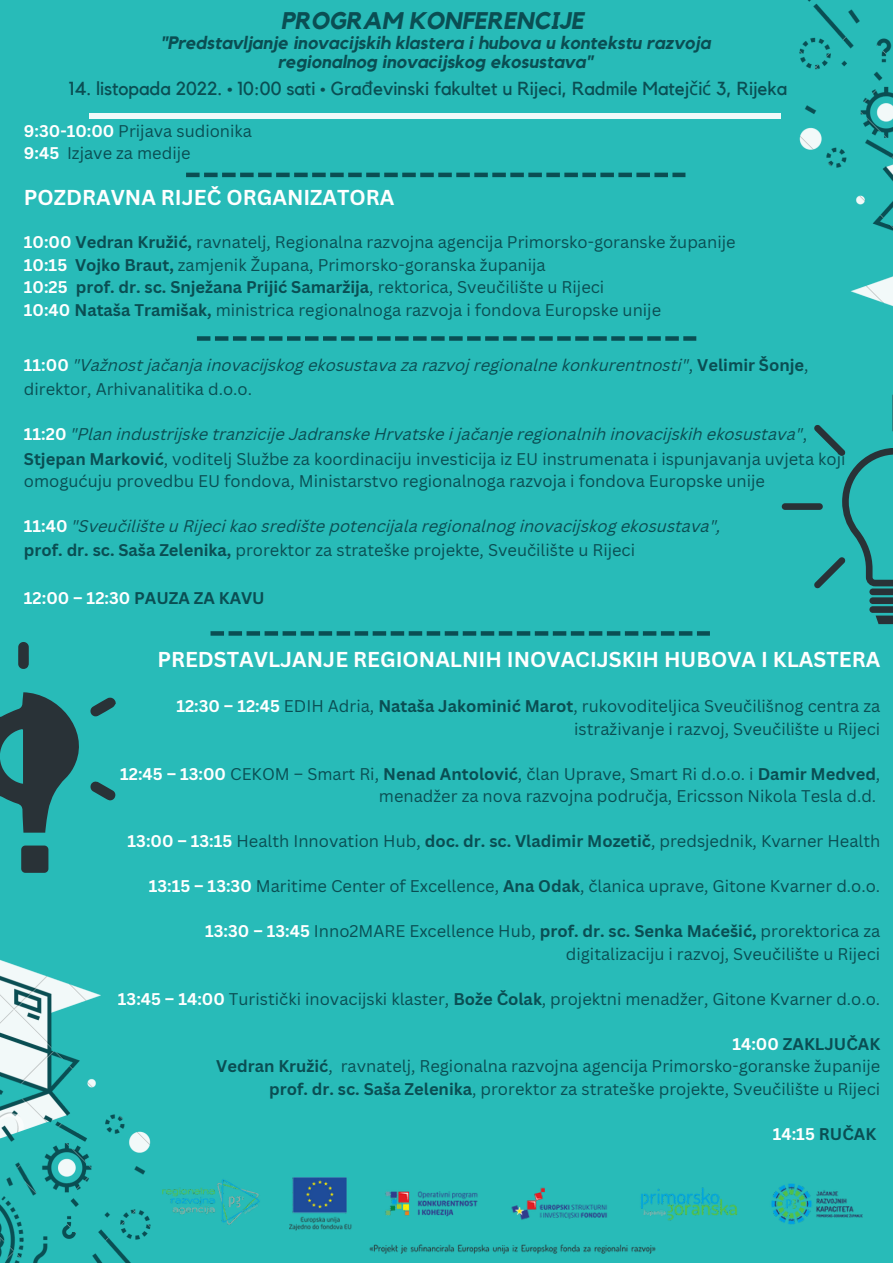
<style>
.page{position:relative;width:893px;height:1264px;background:#fff}
.page>*{position:absolute;margin:0;border:0;box-sizing:border-box;transform-origin:0 0}
.t1{font:italic 700 24px "Kollektif";color:#0a4e53}
.t2{font:700 21px "Canva Sans";color:#fff}
.t3{font:18.75px "Kollektif";color:#0a4e53}
.t4{font:italic 700 18px/19px "Kollektif";color:#0a4e53;text-align:center}
.t5{font:16.5px/22.5px "Canva Sans";color:#0a4e53;text-align:right}
.t6{font:italic 16.5px/24.3px "Canva Sans";color:#0a4e53}
.t7{font:700 16.5px "Canva Sans";color:#fff}
.s1{font-family:"Noto Sans"}
.s2{font-weight:700;color:#fff}
.s3{font-weight:700}
.s4{font-weight:700;font-style:normal;color:#fff}
.s5{font-style:normal}
.s6{font-weight:700;font-style:normal}
.s7{color:#0a4e53}
</style>
<div class="page">
<div style="left:0;top:0;width:892px;height:1262px;background:#28bbb8"></div>
<img style="left:799px;top:0;width:93px;height:306px">
<img style="left:0;top:959px;width:163px;height:303px">
<div style="left:781px;top:503px;width:41px;height:7px;background:#293237;border-radius:3px"></div>
<svg style="left:813px;top:392px;width:80px;height:232px"></svg>
<div style="left:89px;top:113px;width:692px;height:6px;background:#f2f9f9"></div>
<svg style="left:210px;top:631px;width:14px;height:4px"></svg>
<svg style="left:228px;top:631px;width:14px;height:4px"></svg>
<svg style="left:246px;top:631px;width:14px;height:4px"></svg>
<svg style="left:264px;top:631px;width:14px;height:4px"></svg>
<svg style="left:282px;top:631px;width:14px;height:4px"></svg>
<svg style="left:300px;top:631px;width:14px;height:4px"></svg>
<svg style="left:318px;top:631px;width:14px;height:4px"></svg>
<svg style="left:336px;top:631px;width:14px;height:4px"></svg>
<svg style="left:354px;top:631px;width:14px;height:4px"></svg>
<svg style="left:372px;top:631px;width:14px;height:4px"></svg>
<svg style="left:390px;top:631px;width:14px;height:4px"></svg>
<svg style="left:408px;top:631px;width:14px;height:4px"></svg>
<svg style="left:426px;top:631px;width:14px;height:4px"></svg>
<svg style="left:444px;top:631px;width:14px;height:4px"></svg>
<svg style="left:462px;top:631px;width:14px;height:4px"></svg>
<svg style="left:480px;top:631px;width:14px;height:4px"></svg>
<svg style="left:498px;top:631px;width:14px;height:4px"></svg>
<svg style="left:516px;top:631px;width:14px;height:4px"></svg>
<svg style="left:534px;top:631px;width:14px;height:4px"></svg>
<svg style="left:552px;top:631px;width:14px;height:4px"></svg>
<svg style="left:570px;top:631px;width:14px;height:4px"></svg>
<svg style="left:588px;top:631px;width:14px;height:4px"></svg>
<svg style="left:606px;top:631px;width:14px;height:4px"></svg>
<svg style="left:624px;top:631px;width:14px;height:4px"></svg>
<svg style="left:642px;top:631px;width:14px;height:4px"></svg>
<svg style="left:660px;top:631px;width:14px;height:4px"></svg>
<svg style="left:679px;top:631px;width:13px;height:4px"></svg>
<svg style="left:697px;top:631px;width:12px;height:4px"></svg>
<div style="left:197px;top:336px;width:13px;height:5px;background:#0a4e53"></div>
<div style="left:215px;top:336px;width:13px;height:5px;background:#0a4e53"></div>
<div style="left:233px;top:336px;width:13px;height:5px;background:#0a4e53"></div>
<div style="left:251px;top:336px;width:13px;height:5px;background:#0a4e53"></div>
<div style="left:269px;top:336px;width:13px;height:5px;background:#0a4e53"></div>
<div style="left:287px;top:336px;width:13px;height:5px;background:#0a4e53"></div>
<div style="left:305px;top:336px;width:13px;height:5px;background:#0a4e53"></div>
<div style="left:323px;top:336px;width:13px;height:5px;background:#0a4e53"></div>
<div style="left:341px;top:336px;width:13px;height:5px;background:#0a4e53"></div>
<div style="left:359px;top:336px;width:13px;height:5px;background:#0a4e53"></div>
<div style="left:377px;top:336px;width:13px;height:5px;background:#0a4e53"></div>
<div style="left:395px;top:336px;width:13px;height:5px;background:#0a4e53"></div>
<div style="left:413px;top:336px;width:13px;height:5px;background:#0a4e53"></div>
<div style="left:431px;top:336px;width:13px;height:5px;background:#0a4e53"></div>
<div style="left:449px;top:336px;width:13px;height:5px;background:#0a4e53"></div>
<div style="left:467px;top:336px;width:13px;height:5px;background:#0a4e53"></div>
<div style="left:485px;top:336px;width:13px;height:5px;background:#0a4e53"></div>
<div style="left:503px;top:336px;width:13px;height:5px;background:#0a4e53"></div>
<div style="left:521px;top:336px;width:13px;height:5px;background:#0a4e53"></div>
<div style="left:539px;top:336px;width:13px;height:5px;background:#0a4e53"></div>
<div style="left:557px;top:336px;width:13px;height:5px;background:#0a4e53"></div>
<div style="left:575px;top:336px;width:13px;height:5px;background:#0a4e53"></div>
<div style="left:593px;top:336px;width:13px;height:5px;background:#0a4e53"></div>
<div style="left:611px;top:336px;width:13px;height:5px;background:#0a4e53"></div>
<div style="left:629px;top:336px;width:13px;height:5px;background:#0a4e53"></div>
<div style="left:647px;top:336px;width:13px;height:5px;background:#0a4e53"></div>
<div style="left:665px;top:336px;width:13px;height:5px;background:#0a4e53"></div>
<div style="left:683px;top:336px;width:13px;height:5px;background:#0a4e53"></div>
<svg style="left:0;top:642px;width:116px;height:230px"></svg>
<img style="left:163px;top:1177px;width:699px;height:75px">
<hr style="left:186px;top:173px;width:13px;height:4px;background:#0a4e53">
<hr style="left:204px;top:173px;width:13px;height:4px;background:#0a4e53">
<hr style="left:222px;top:173px;width:13px;height:4px;background:#0a4e53">
<hr style="left:240px;top:173px;width:13px;height:4px;background:#0a4e53">
<hr style="left:258px;top:173px;width:13px;height:4px;background:#0a4e53">
<hr style="left:276px;top:173px;width:13px;height:4px;background:#0a4e53">
<hr style="left:294px;top:173px;width:13px;height:4px;background:#0a4e53">
<hr style="left:312px;top:173px;width:13px;height:4px;background:#0a4e53">
<hr style="left:330px;top:173px;width:13px;height:4px;background:#0a4e53">
<hr style="left:348px;top:173px;width:13px;height:4px;background:#0a4e53">
<hr style="left:366px;top:173px;width:13px;height:4px;background:#0a4e53">
<hr style="left:384px;top:173px;width:14px;height:4px;background:#0a4e53">
<hr style="left:402px;top:173px;width:14px;height:4px;background:#0a4e53">
<hr style="left:420px;top:173px;width:14px;height:4px;background:#0a4e53">
<hr style="left:438px;top:173px;width:14px;height:4px;background:#0a4e53">
<hr style="left:456px;top:173px;width:14px;height:4px;background:#0a4e53">
<hr style="left:474px;top:173px;width:14px;height:4px;background:#0a4e53">
<hr style="left:492px;top:173px;width:14px;height:4px;background:#0a4e53">
<hr style="left:510px;top:173px;width:14px;height:4px;background:#0a4e53">
<hr style="left:528px;top:173px;width:14px;height:4px;background:#0a4e53">
<hr style="left:546px;top:173px;width:14px;height:4px;background:#0a4e53">
<hr style="left:564px;top:173px;width:14px;height:4px;background:#0a4e53">
<hr style="left:582px;top:173px;width:14px;height:4px;background:#0a4e53">
<hr style="left:600px;top:173px;width:14px;height:4px;background:#0a4e53">
<hr style="left:618px;top:173px;width:14px;height:4px;background:#0a4e53">
<hr style="left:636px;top:173px;width:14px;height:4px;background:#0a4e53">
<hr style="left:654px;top:173px;width:14px;height:4px;background:#0a4e53">
<hr style="left:672px;top:173px;width:13px;height:4px;background:#0a4e53">
<h1 class="t1" style="left:281px;top:9px;width:304px">PROGRAM KONFERENCIJE</h1>
<p class="t4" style="left:160px;top:34px;width:551px">"Predstavljanje inovacijskih klastera i hubova u kontekstu razvoja regionalnog inovacijskog ekosustava"</p>
<p class="t3" style="left:69px;top:80px;width:719px">14. listopada 2022. • 10:00 sati • Gra<span class="s1">đ</span>evinski fakultet u Rijeci, Radmile Matej<span class="s1">č</span>i<span class="s1">ć</span> 3, Rijeka</p>
<p class="t5" style="left:24px;top:119px;width:229px;text-align:left"><span class="s2">9:30-10:00</span> Prijava sudionika<br><span class="s2">9:45</span> Izjave za medije</p>
<p class="t2" style="left:24px;top:183px;width:372px">POZDRAVNA RIJEČ ORGANIZATORA</p>
<p class="t5" style="left:24px;top:231px;width:713px;text-align:left"><span class="s2">10:00</span> <span class="s3">Vedran Kružić,</span> ravnatelj, Regionalna razvojna agencija Primorsko-goranske županije <span class="s2">10:15</span> <span class="s3">Vojko Braut,</span> zamjenik Župana, Primorsko-goranska županija<br><span class="s2">10:25</span> <span class="s3">prof. dr. sc. Snježana Prijić Samaržija</span>, rektorica, Sveučilište u Rijeci<br><span class="s2">10:40</span> <span class="s3">Nataša Tramišak,</span> ministrica regionalnoga razvoja i fondova Europske unije</p>
<p class="t6" style="left:24px;top:354px;width:786px"><span class="s4">11:00</span> "Važnost jačanja inovacijskog ekosustava za razvoj regionalne konkurentnosti"<span class="s5">,</span> <span class="s6">Velimir Šonje</span><span class="s5">, direktor, Arhivanalitika d.o.o.</span></p>
<p class="t6" style="left:24px;top:424px;width:823px"><span class="s4">11:20</span> "Plan industrijske tranzicije Jadranske Hrvatske i jačanje regionalnih inovacijskih ekosustava"<span class="s5">,<br></span><span class="s6">Stjepan Marković</span><span class="s5">, voditelj Službe za koordinaciju investicija iz EU instrumenata i ispunjavanja uvjeta koji</span></p>
<p class="t5" style="left:24px;top:469px;width:742px">omogućuju provedbu EU fondova, Ministarstvo regionalnoga razvoja i fondova Europske unije</p>
<p class="t6" style="left:24px;top:515px;width:698px"><span class="s4">11:40</span> "Sveučilište u Rijeci kao središte potencijala regionalnog inovacijskog ekosustava", <span class="s6">prof. dr. sc. Saša Zelenika,</span> <span class="s5">prorektor za strateške projekte, Sveučilište u Rijeci</span></p>
<p class="t7" style="left:24px;top:586px;width:242px">12:00 – 12:30 <span class="s7">PAUZA ZA KAVU</span></p>
<p class="t2" style="left:157px;top:645px;width:724px">PREDSTAVLJANJE REGIONALNIH INOVACIJSKIH HUBOVA I KLASTERA</p>
<p class="t5" style="left:176px;top:694px;width:705px"><span class="s2">12:30 – 12:45</span> EDIH Adria, <span class="s3">Nataša Jakominić Marot</span>, rukovoditeljica Sveučilišnog centra za istraživanje i razvoj, Sveučilište u Rijeci</p>
<p class="t5" style="left:120px;top:762px;width:761px"><span class="s2">12:45 – 13:00</span> CEKOM – Smart Ri, <span class="s3">Nenad Antolović</span>, član Uprave, Smart Ri d.o.o. i <span class="s3">Damir Medved</span>, menadžer za nova razvojna područja, Ericsson Nikola Tesla d.d.</p>
<p class="t5" style="left:128px;top:829px;width:754px"><span class="s2">13:00 – 13:15</span> Health Innovation Hub, <span class="s3">doc. dr. sc. Vladimir Mozetič</span>, predsjednik, Kvarner Health</p>
<p class="t5" style="left:149px;top:874px;width:733px"><span class="s2">13:15 – 13:30</span> Maritime Center of Excellence, <span class="s3">Ana Odak</span>, članica uprave, Gitone Kvarner d.o.o.</p>
<p class="t5" style="left:205px;top:919px;width:676px"><span class="s2">13:30 – 13:45</span> Inno2MARE Excellence Hub, <span class="s3">prof. dr. sc. Senka Maćešić,</span> prorektorica za digitalizaciju i razvoj, Sveučilište u Rijeci</p>
<p class="t5" style="left:118px;top:987px;width:763px"><span class="s2">13:45 – 14:00</span> Turistički inovacijski klaster, <span class="s3">Bože Čolak</span>, projektni menadžer, Gitone Kvarner d.o.o.</p>
<p class="t5" style="left:216px;top:1032px;width:665px"><span class="s2">14:00</span> <span class="s3">ZAKLJUČAK<br>Vedran Kružić</span>, ravnatelj, Regionalna razvojna agencija Primorsko-goranske županije <span class="s3">prof. dr. sc. Saša Zelenika</span>, prorektor za strateške projekte, Sveučilište u Rijeci</p>
<p class="t7" style="left:772px;top:1121px;width:105px">14:15 <span class="s7">RUČAK</span></p>
</div>
